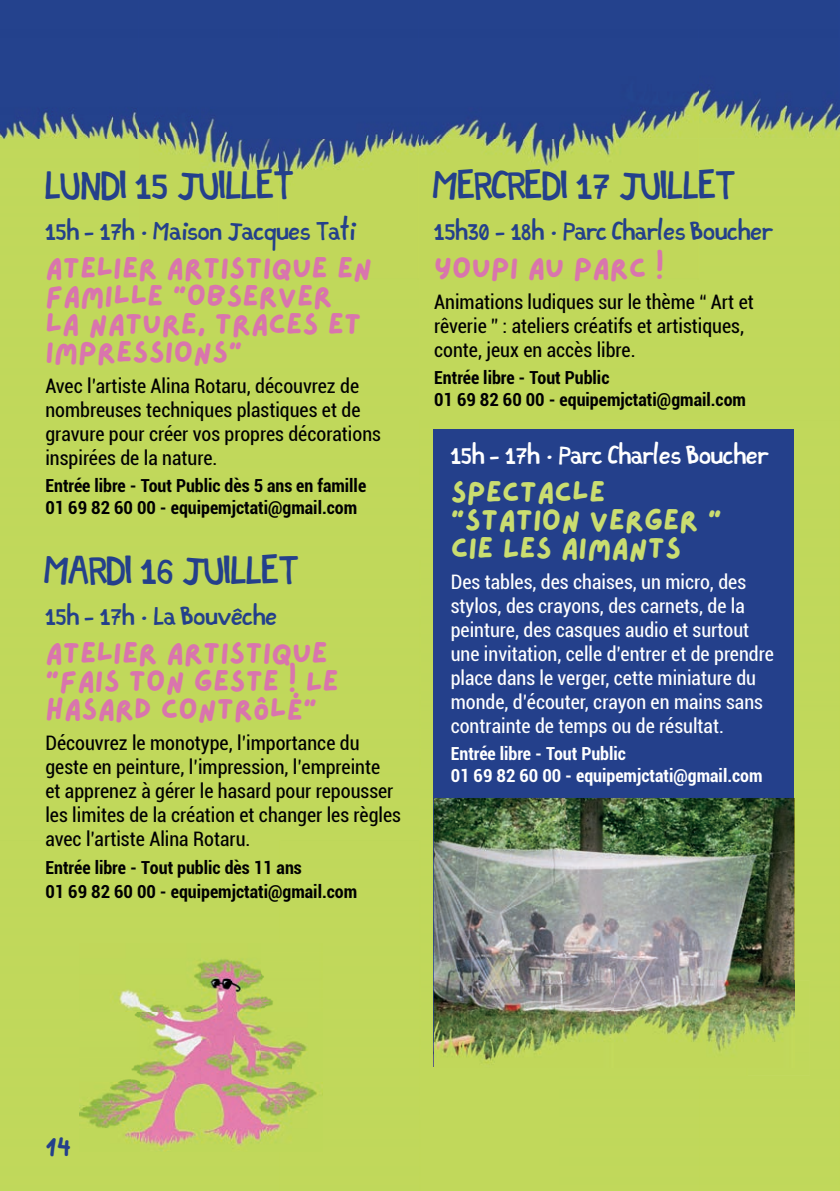
<style>
.page{position:relative;width:840px;height:1191px;background:#fff}
.page>*{position:absolute;margin:0;border:0;box-sizing:border-box;transform-origin:0 0}
.t1{font:34px "Sous Le Soleil exactement 3";color:#24408b}
.t2{font:30px/28px "Lazydog";color:#d975ad}
.t3{font:30px/28px "Lazydog";color:#cadd70}
.t4{font:22px "Sous Le Soleil exactement 3";color:#24408b}
.t5{font:22px "Sous Le Soleil exactement 3";color:#fff}
.t6{font:22px "Lazydog";color:#24408b}
.t7{font:condensed 20px/24px "Roboto";color:#000001}
.t8{font:condensed 20px/24px "Roboto";color:#fff}
.t9{font:700 condensed 18px/21.6px "Roboto";color:#000001}
.t10{font:700 condensed 18px/21.6px "Roboto";color:#fff}
</style>
<div class="page">
<img style="left:0;top:0;width:839px;height:420px">
<div style="left:0;top:420px;width:419px;height:420px;background:#c1d85b"></div>
<div style="left:419px;top:420px;width:420px;height:70px;background:#c0d85b"></div>
<div style="left:419px;top:490px;width:14px;height:560px;background:#c1d85b"></div>
<div style="left:793px;top:490px;width:46px;height:560px;background:#c0d85b"></div>
<div style="left:0;top:840px;width:140px;height:140px;background:#c1d85b"></div>
<div style="left:140px;top:840px;width:140px;height:104px;background:#c1d85b"></div>
<div style="left:280px;top:840px;width:140px;height:140px;background:#c1d85b"></div>
<div style="left:0;top:980px;width:79px;height:141px;background:#c1d85b"></div>
<div style="left:322px;top:980px;width:98px;height:141px;background:#c0d85b"></div>
<div style="left:419px;top:1050px;width:140px;height:141px;background:#c1d85b"></div>
<div style="left:559px;top:1075px;width:140px;height:116px;background:#c1d85b"></div>
<div style="left:699px;top:1050px;width:140px;height:141px;background:#c1d85b"></div>
<div style="left:0;top:1121px;width:420px;height:70px;background:#c1d85b"></div>
<div style="left:433px;top:429px;width:360px;height:638px;background:#24408b"></div>
<img style="left:433px;top:798px;width:361px;height:269px">
<div style="left:747px;top:980px;width:62px;height:95px;background:#c1d85b"></div>
<div style="left:434px;top:1067px;width:313px;height:8px;background:#c1d85b"></div>
<img style="left:434px;top:980px;width:360px;height:87px">
<img style="left:79px;top:944px;width:243px;height:207px">
<h1 class="t1" style="left:45px;top:167px;width:249px">LUNDI 15 JUILLET</h1>
<p class="t4" style="left:45px;top:219px;width:312px">15h - 17h · Maison Jacques Tati</p>
<h2 class="t2" style="left:45px;top:251px;width:328px">ATELIER ARTISTIQUE EN<br>FAMILLE "OBSERVER<br>LA NATURE, TRACES ET<br>IMPRESSIONS"</h2>
<p class="t7" style="left:45px;top:373px;width:337px">Avec l’artiste Alina Rotaru, découvrez de nombreuses techniques plastiques et de gravure pour créer vos propres décorations inspirées de la nature.</p>
<p class="t9" style="left:45px;top:474px;width:322px">Entrée libre - Tout Public dès 5 ans en famille<br>01 69 82 60 00 - equipemjctati@gmail.com</p>
<h1 class="t1" style="left:45px;top:552px;width:254px">MARDI 16 JUILLET</h1>
<p class="t4" style="left:45px;top:604px;width:233px">15h - 17h · La Bouvêche</p>
<h2 class="t2" style="left:45px;top:637px;width:295px">ATELIER ARTISTIQUE "FAIS TON GESTE ! LE<br>HASARD CONTRÔLÉ"</h2>
<p class="t7" style="left:45px;top:730px;width:357px">Découvrez le monotype, l’importance du geste en peinture, l’impression, l’empreinte<br>et apprenez à gérer le hasard pour repousser les limites de la création et changer les règles avec l’artiste Alina Rotaru.</p>
<p class="t9" style="left:45px;top:854px;width:313px;line-height:24px">Entrée libre - Tout public dès 11 ans<br>01 69 82 60 00 - equipemjctati@gmail.com</p>
<h1 class="t1" style="left:434px;top:167px;width:302px">MERCREDI 17 JUILLET</h1>
<p class="t4" style="left:434px;top:219px;width:339px">15h30 - 18h · Parc Charles Boucher</p>
<h2 class="t2" style="left:434px;top:251px;width:231px">YOUPI AU PARC !</h2>
<p class="t7" style="left:434px;top:289px;width:321px">Animations ludiques sur le thème “ Art et rêverie ” : ateliers créatifs et artistiques, conte, jeux en accès libre.</p>
<p class="t9" style="left:434px;top:366px;width:313px">Entrée libre - Tout Public<br>01 69 82 60 00 - equipemjctati@gmail.com</p>
<p class="t5" style="left:450px;top:443px;width:318px">15h - 17h · Parc Charles Boucher</p>
<h2 class="t3" style="left:450px;top:475px;width:272px">SPECTACLE "STATION VERGER "<br>CIE LES AIMANTS</h2>
<p class="t8" style="left:450px;top:569px;width:324px">Des tables, des chaises, un micro, des stylos, des crayons, des carnets, de la peinture, des casques audio et surtout une invitation, celle d’entrer et de prendre place dans le verger, cette miniature du monde, d’écouter, crayon en mains sans contrainte de temps ou de résultat.</p>
<p class="t10" style="left:450px;top:742px;width:313px">Entrée libre - Tout Public<br>01 69 82 60 00 - equipemjctati@gmail.com</p>
<p class="t6" style="left:45px;top:1131px;width:27px">14</p>
</div>
